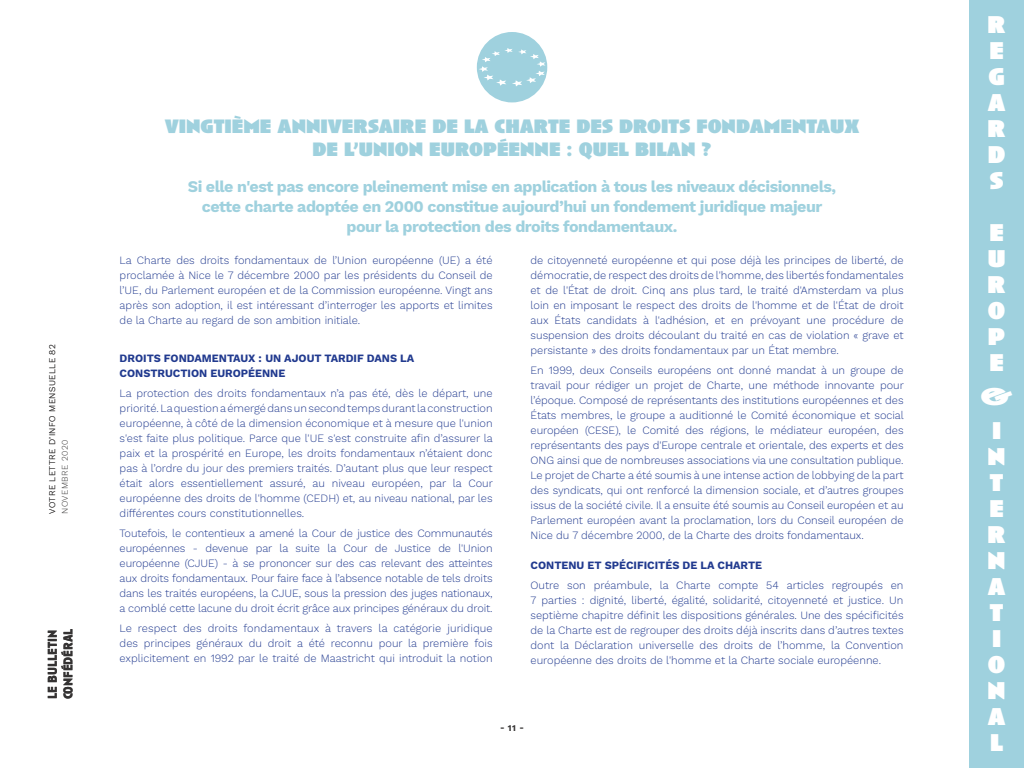
<style>
.page{position:relative;width:1024px;height:768px;background:#fff}
.page>*{position:absolute;margin:0;border:0;box-sizing:border-box;transform-origin:0 0}
.t1{font:900 25px/26px "Anisette";color:#fff;text-align:justify}
.t2{font:900 20px/23px "Anisette";color:#9fd1de;text-align:center}
.t3{font:700 16px/20px "Work Sans";letter-spacing:-.03em;color:#9fd1de;text-align:center}
.t4{font:700 13px/15.6px "Anisette Pro";color:#353333}
.t5{font:300 11px/15px "Work Sans";color:#213a8f;text-align:justify}
.t6{font:700 11px/15px "Work Sans";color:#213a8f}
.t7{font:300 8.6px "Work Sans";letter-spacing:.05em;color:#353333}
.t8{font:700 8.6px "Work Sans";color:#353333}
</style>
<div class="page">
<div style="left:969px;top:0;width:55px;height:768px;background:#9fd1de"></div>
<div style="left:477px;top:32px;width:70px;height:70px;background:#9fd1de;border-radius:50%"></div>
<svg style="left:479px;top:48px;width:67px;height:38px"></svg>
<p class="t7" style="left:47px;top:514px;width:171px;rotate:-90deg">VOTRE LETTRE D’INFO MENSUELLE 82</p>
<p class="t7" style="left:60px;top:514px;width:76px;rotate:-90deg">NOVEMBRE 2020</p>
<p class="t4" style="left:44px;top:699px;width:72px;rotate:-90deg">le bulletin confédéral</p>
<h2 class="t2" style="left:165px;top:115px;width:696px">VINGTIÈME ANNIVERSAIRE DE LA CHARTE DES DROITS FONDAMENTAUX<br>DE L’UNION EUROPÉENNE : QUEL BILAN ?</h2>
<h3 class="t3" style="left:188px;top:177px;width:650px">Si elle n'est pas encore pleinement mise en application à tous les niveaux décisionnels, cette charte adoptée en 2000 constitue aujourd’hui un fondement juridique majeur pour la protection des droits fondamentaux.</h3>
<p class="t5" style="left:120px;top:253px;width:374px">La Charte des droits fondamentaux de l’Union européenne (UE) a été proclamée à Nice le 7 décembre 2000 par les présidents du Conseil de l’UE, du Parlement européen et de la Commission européenne. Vingt ans après son adoption, il est intéressant d’interroger les apports et limites de la Charte au regard de son ambition initiale.</p>
<p class="t6" style="left:120px;top:352px;width:296px">DROITS FONDAMENTAUX : UN AJOUT TARDIF DANS LA<br>CONSTRUCTION EUROPÉENNE</p>
<p class="t5" style="left:120px;top:386px;width:375px">La protection des droits fondamentaux n’a pas été, dès le départ, une priorité. La question a émergé dans un second temps durant la construction européenne, à côté de la dimension économique et à mesure que l'union s'est faite plus politique. Parce que l'UE s'est construite afin d’assurer la paix et la prospérité en Europe, les droits fondamentaux n’étaient donc pas à l’ordre du jour des premiers traités. D’autant plus que leur respect était alors essentiellement assuré, au niveau européen, par la Cour européenne des droits de l'homme (CEDH) et, au niveau national, par les différentes cours constitutionnelles.</p>
<p class="t5" style="left:120px;top:526px;width:374px">Toutefois, le contentieux a amené la Cour de justice des Communautés européennes - devenue par la suite la Cour de Justice de l'Union européenne (CJUE) - à se prononcer sur des cas relevant des atteintes aux droits fondamentaux. Pour faire face à l’absence notable de tels droits dans les traités européens, la CJUE, sous la pression des juges nationaux, a comblé cette lacune du droit écrit grâce aux principes généraux du droit.</p>
<p class="t5" style="left:120px;top:622px;width:374px">Le respect des droits fondamentaux à travers la catégorie juridique des principes généraux du droit a été reconnu pour la première fois explicitement en 1992 par le traité de Maastricht qui introduit la notion</p>
<p class="t5" style="left:531px;top:254px;width:375px">de citoyenneté européenne et qui pose déjà les principes de liberté, de démocratie, de respect des droits de l'homme, des libertés fondamentales et de l'État de droit. Cinq ans plus tard, le traité d'Amsterdam va plus loin en imposant le respect des droits de l'homme et de l'État de droit aux États candidats à l'adhésion, et en prévoyant une procédure de suspension des droits découlant du traité en cas de violation « grave et persistante » des droits fondamentaux par un État membre.</p>
<p class="t5" style="left:531px;top:364px;width:375px">En 1999, deux Conseils européens ont donné mandat à un groupe de travail pour rédiger un projet de Charte, une méthode innovante pour l’époque. Composé de représentants des institutions européennes et des États membres, le groupe a auditionné le Comité économique et social européen (CESE), le Comité des régions, le médiateur européen, des représentants des pays d'Europe centrale et orientale, des experts et des ONG ainsi que de nombreuses associations via une consultation publique.<br>Le projet de Charte a été soumis à une intense action de lobbying de la part des syndicats, qui ont renforcé la dimension sociale, et d’autres groupes issus de la société civile. Il a ensuite été soumis au Conseil européen et au Parlement européen avant la proclamation, lors du Conseil européen de Nice du 7 décembre 2000, de la Charte des droits fondamentaux.</p>
<p class="t6" style="left:531px;top:559px;width:233px">CONTENU ET SPÉCIFICITÉS DE LA CHARTE</p>
<p class="t5" style="left:531px;top:579px;width:374px">Outre son préambule, la Charte compte 54 articles regroupés en 7 parties : dignité, liberté, égalité, solidarité, citoyenneté et justice. Un septième chapitre définit les dispositions générales. Une des spécificités de la Charte est de regrouper des droits déjà inscrits dans d’autres textes dont la Déclaration universelle des droits de l’homme, la Convention européenne des droits de l'homme et la Charte sociale européenne.</p>
<p class="t8" style="left:500px;top:723px;width:25px">- 11 -</p>
<h1 class="t1" style="left:988px;top:12px;width:20px">R E G A R D S</h1>
<h1 class="t1" style="left:988px;top:220px;width:20px">E U R O P E</h1>
<h1 class="t1" style="left:980px;top:380px;width:35px;line-height:34px;text-align:center">&amp;<br>I</h1>
<h1 class="t1" style="left:988px;top:444px;width:20px;text-align:left">N<br>T<br>E<br>R<br>N<br>A<br>T<br>I<br>O<br>N<br>A<br>L</h1>
</div>
